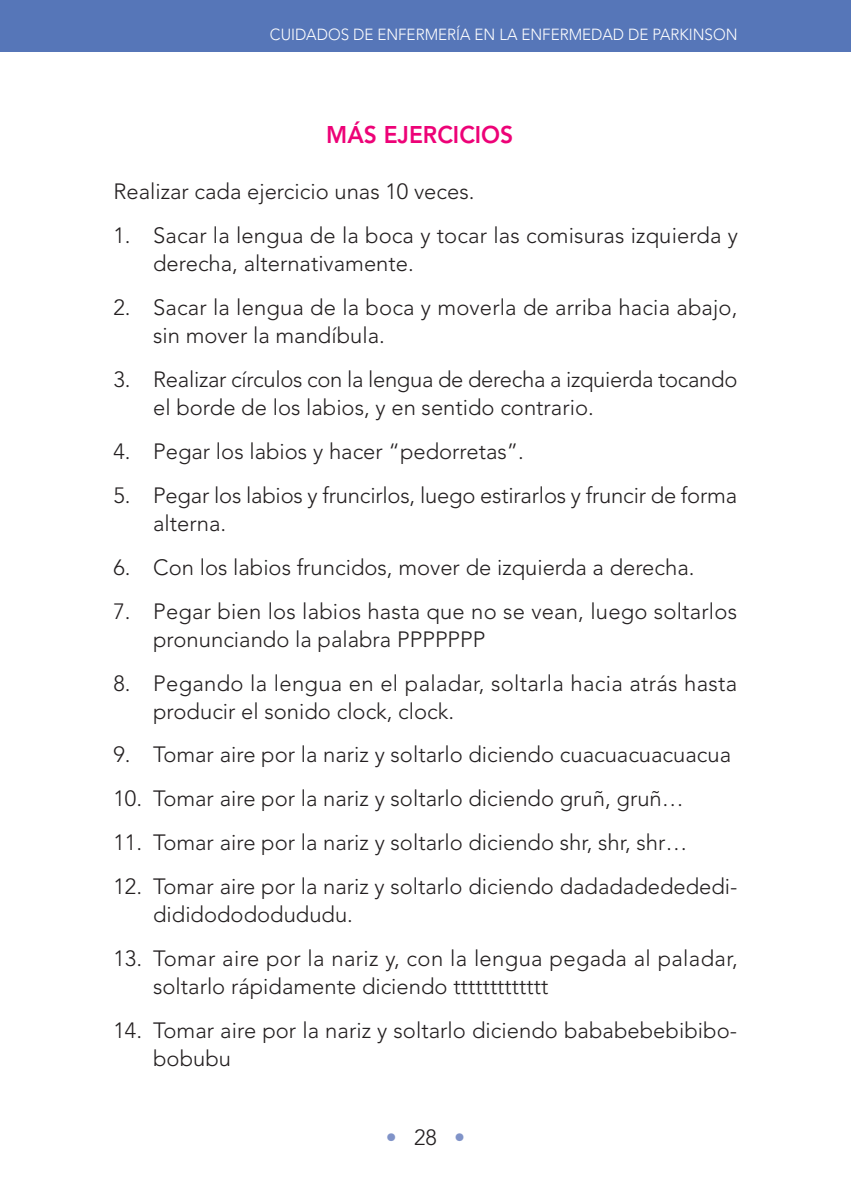
<style>
.page{position:relative;width:851px;height:1191px;background:#fff}
.page>*{position:absolute;margin:0;border:0;box-sizing:border-box;transform-origin:0 0}
.t1{font:800 24px "Avenir";color:#ed0277;scale:.95 1}
.t2{font:300 22px/28px "Avenir LT Std";color:#231f20}
.t3{font:300 22px "Avenir LT Std";color:#8093c8}
.t4{font:300 16px "Avenir LT Std";color:#fff;scale:.95 1}
.s1{color:#231f20}
</style>
<div class="page">
<div style="left:0;top:0;width:850px;height:51px;background:#5676b8"></div>
<hr style="left:850px;top:0;width:1px;height:51px;background:#ed0277">
<p class="t4" style="left:270px;top:26px;width:493px">CUIDADOS DE ENFERMERÍA EN LA ENFERMEDAD DE PARKINSON</p>
<p class="t1" style="left:326px;top:120px;width:198px">MÁS EJERCICIOS</p>
<p class="t2" style="left:113px;top:178px;width:362px">Realizar cada ejercicio unas 10 veces.</p>
<p class="t2" style="left:153px;top:222px;width:586px;text-indent:-40px">1. Sacar la lengua de la boca y tocar las comisuras izquierda y derecha, alternativamente.</p>
<p class="t2" style="left:153px;top:294px;width:585px;text-indent:-40px">2. Sacar la lengua de la boca y moverla de arriba hacia abajo, sin mover la mandíbula.</p>
<p class="t2" style="left:153px;top:365px;width:585px;text-indent:-40px">3. Realizar círculos con la lengua de derecha a izquierda tocando el borde de los labios, y en sentido contrario.</p>
<p class="t2" style="left:113px;top:437px;width:412px">4. Pegar los labios y hacer “pedorretas”.</p>
<p class="t2" style="left:153px;top:481px;width:585px;text-indent:-40px">5. Pegar los labios y fruncirlos, luego estirarlos y fruncir de forma alterna.</p>
<p class="t2" style="left:113px;top:553px;width:582px">6. Con los labios fruncidos, mover de izquierda a derecha.</p>
<p class="t2" style="left:153px;top:597px;width:585px;text-indent:-40px">7. Pegar bien los labios hasta que no se vean, luego soltarlos pronunciando la palabra PPPPPPP</p>
<p class="t2" style="left:153px;top:669px;width:585px;text-indent:-40px">8. Pegando la lengua en el paladar, soltarla hacia atrás hasta producir el sonido clock, clock.</p>
<p class="t2" style="left:113px;top:741px;width:619px">9. Tomar aire por la nariz y soltarlo diciendo cuacuacuacuacua</p>
<p class="t2" style="left:113px;top:785px;width:571px">10. Tomar aire por la nariz y soltarlo diciendo gruñ, gruñ…</p>
<p class="t2" style="left:113px;top:828px;width:575px">11. Tomar aire por la nariz y soltarlo diciendo shr, shr, shr…</p>
<p class="t2" style="left:153px;top:872px;width:585px;text-indent:-40px">12. Tomar aire por la nariz y soltarlo diciendo dadadadedededi&shy;dididodododududu.</p>
<p class="t2" style="left:153px;top:944px;width:586px;text-indent:-40px">13. Tomar aire por la nariz y, con la lengua pegada al paladar, soltarlo rápidamente diciendo ttttttttttttt</p>
<p class="t2" style="left:153px;top:1016px;width:585px;text-indent:-40px">14. Tomar aire por la nariz y soltarlo diciendo bababebebibibo&shy;bobubu</p>
<p class="t3" style="left:386px;top:1124px;width:81px">• <span class="s1">28</span> •</p>
</div>
